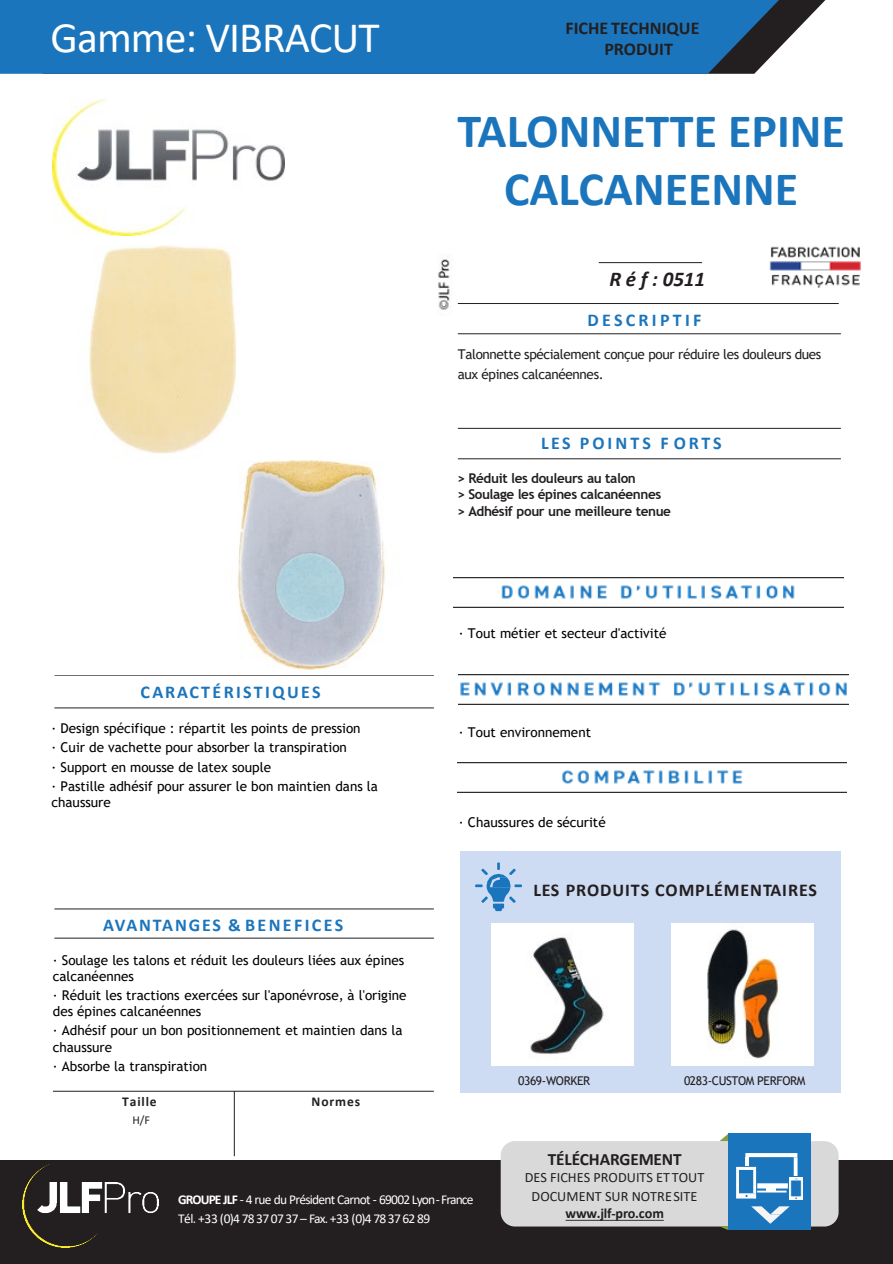
<style>
.page{position:relative;width:893px;height:1264px;background:#fff}
.page>*{position:absolute;margin:0;border:0;box-sizing:border-box;transform-origin:0 0}
.t1{font:700 48px/57.6px "Calibri";color:#1b75bc;text-align:center}
.t2{font:43.5px "Calibri";letter-spacing:-.02em;color:#fff}
.t3{font:italic 700 21px "Calibri";color:#231f20}
.t4{font:700 18px "Calibri";letter-spacing:.05em;color:#231f20}
.t5{font:700 18px/21.6px "Calibri";color:#231f20}
.t6{font:700 18px "Calibri";letter-spacing:.105em;color:#1b75bc}
.t7{font:700 18px "Calibri";letter-spacing:.13em;color:#1b75bc}
.t8{font:700 18px "Calibri";letter-spacing:.16em;color:#1b75bc}
.t9{font:700 18px "Calibri";letter-spacing:.18em;color:#1b75bc}
.t10{font:700 17.25px "Calibri";letter-spacing:-.01em;color:#231f20}
.t11{font:14.25px "Calibri";letter-spacing:.005em;color:#231f20}
.t12{font:700 14.25px "Calibri";letter-spacing:-.01em;color:#231f20}
.t13{font:13.5px/19.2px "Trebuchet MS";color:#000}
.t14{font:13.5px "Calibri";letter-spacing:-.055em;color:#fff}
.t15{font:700 13.5px/16.2px "Trebuchet MS";letter-spacing:-.03em;color:#231f20}
.t16{font:13.5px/19.8px "Trebuchet MS";letter-spacing:-.025em;color:#231f20}
.t17{font:700 13.5px "Calibri";letter-spacing:.065em;color:#231f20}
.t18{font:12px "Trebuchet MS";letter-spacing:-.03em;color:#231f20}
.t19{font:12px "Calibri";color:#231f20}
.s1{font-weight:700}
</style>
<div class="page">
<div style="left:0;top:1159px;width:892px;height:104px;background:#231f20"></div>
<div style="left:500px;top:1140px;width:338px;height:86px;background:#d9d9d9;border-radius:14px"></div>
<hr style="left:598px;top:262px;width:104px;height:1px;background:#231f20">
<hr style="left:458px;top:428px;width:382px;height:1px;background:#231f20">
<hr style="left:458px;top:303px;width:380px;height:1px;background:#231f20">
<hr style="left:458px;top:458px;width:382px;height:1px;background:#231f20">
<hr style="left:458px;top:333px;width:382px;height:1px;background:#231f20">
<hr style="left:54px;top:674px;width:380px;height:1px;background:#231f20">
<hr style="left:54px;top:908px;width:380px;height:1px;background:#231f20">
<hr style="left:54px;top:707px;width:380px;height:1px;background:#231f20">
<hr style="left:54px;top:937px;width:380px;height:1px;background:#231f20">
<div style="left:459px;top:851px;width:381px;height:241px;background:#cddbf3"></div>
<svg style="left:778px;top:0;width:47px;height:49px"></svg>
<div style="left:0;top:0;width:778px;height:74px;background:#1b75bc"></div>
<hr style="left:53px;top:1090px;width:381px;height:1px;background:#231f20">
<hr style="left:234px;top:1090px;width:1px;height:65px;background:#231f20">
<svg style="left:475px;top:862px;width:47px;height:48px"></svg>
<svg style="left:565px;top:1219px;width:98px;height:1px"></svg>
<svg style="left:719px;top:1226px;width:9px;height:3px"></svg>
<svg style="left:721px;top:1134px;width:7px;height:6px"></svg>
<div style="left:728px;top:1133px;width:82px;height:96px;background:#1b75bc"></div>
<svg style="left:751px;top:1206px;width:38px;height:17px"></svg>
<hr style="left:757px;top:1190px;width:29px;height:2px;background:#fff">
<svg style="left:766px;top:1188px;width:9px;height:2px"></svg>
<svg style="left:757px;top:1183px;width:30px;height:5px"></svg>
<svg style="left:793px;top:1156px;width:4px;height:19px"></svg>
<svg style="left:745px;top:1153px;width:52px;height:3px"></svg>
<svg style="left:736px;top:1156px;width:20px;height:42px"></svg>
<hr style="left:753px;top:1169px;width:3px;height:23px;background:#fff">
<img style="left:789px;top:1177px;width:13px;height:21px">
<img style="left:23px;top:1164px;width:135px;height:83px">
<img style="left:457px;top:762px;width:389px;height:30px">
<img style="left:454px;top:577px;width:389px;height:30px">
<img style="left:459px;top:674px;width:389px;height:30px">
<img style="left:53px;top:98px;width:232px;height:137px">
<img style="left:769px;top:246px;width:92px;height:42px">
<img style="left:671px;top:923px;width:142px;height:142px">
<img style="left:491px;top:923px;width:142px;height:142px">
<img style="left:89px;top:245px;width:364px;height:426px">
<h2 class="t2" style="left:50px;top:8px;width:331px">Gamme: VIBRACUT</h2>
<p class="t7" style="left:141px;top:678px;width:182px">CARACTÉRISTIQUES</p>
<p class="t13" style="left:52px;top:718px;width:328px">· Design spécifique : répartit les points de pression<br>· Cuir de vachette pour absorber la transpiration<br>· Support en mousse de latex souple<br>· Pastille adhésif pour assurer le bon maintien dans la</p>
<p class="t13" style="left:52px;top:792px;width:61px">chaussure</p>
<p class="t6" style="left:103px;top:911px;width:242px">AVANTANGES &amp; BENEFICES</p>
<p class="t13" style="left:53px;top:951px;width:353px;line-height:16.2px">· Soulage les talons et réduit les douleurs liées aux épines calcanéennes</p>
<p class="t13" style="left:53px;top:986px;width:355px;line-height:16.2px">· Réduit les tractions exercées sur l'aponévrose, à l'origine des épines calcanéennes</p>
<p class="t13" style="left:53px;top:1022px;width:351px;line-height:16.2px">· Adhésif pour un bon positionnement et maintien dans la chaussure</p>
<p class="t13" style="left:53px;top:1056px;width:156px">· Absorbe la transpiration</p>
<p class="t17" style="left:122px;top:1091px;width:36px">Taille</p>
<p class="t19" style="left:132px;top:1111px;width:19px">H/F</p>
<p class="t17" style="left:311px;top:1091px;width:50px">Normes</p>
<p class="t5" style="left:604px;top:17px;width:97px;text-indent:-39px">FICHE TECHNIQUE<br>PRODUIT</p>
<p class="t1" style="left:457px;top:102px;width:389px">TALONNETTE EPINE<br>CALCANEENNE</p>
<p class="t3" style="left:609px;top:264px;width:97px">R é f : 0511</p>
<p class="t9" style="left:587px;top:307px;width:115px">DESCRIPTIF</p>
<p class="t16" style="left:458px;top:344px;width:365px">Talonnette spécialement conçue pour réduire les douleurs dues aux épines calcanéennes.</p>
<p class="t8" style="left:541px;top:430px;width:182px">LES POINTS F ORTS</p>
<p class="t15" style="left:457px;top:470px;width:215px">&gt; Réduit les douleurs au talon<br>&gt; Soulage les épines calcanéennes &gt; Adhésif pour une meilleure tenue</p>
<p class="t13" style="left:459px;top:623px;width:209px">· Tout métier et secteur d'activité</p>
<p class="t13" style="left:459px;top:722px;width:134px">· Tout environnement</p>
<p class="t13" style="left:459px;top:812px;width:148px">· Chaussures de sécurité</p>
<p class="t4" style="left:533px;top:877px;width:285px">LES PRODUITS COMPLÉMENTAIRES</p>
<p class="t18" style="left:518px;top:1073px;width:73px">0369-WORKER</p>
<p class="t18" style="left:684px;top:1073px;width:123px">0283-CUSTOM PERFORM</p>
<p class="t14" style="left:178px;top:1190px;width:297px"><span class="s1">GROUPE JLF</span> - 4 rue du Président Carnot - 69002 Lyon-France</p>
<p class="t14" style="left:178px;top:1208px;width:253px">Tél. +33 (0)4783707 37– Fax.+33 (0)4783762 89</p>
<p class="t10" style="left:547px;top:1146px;width:135px">TÉLÉCHARGEMENT</p>
<p class="t11" style="left:524px;top:1167px;width:181px">DES FICHES PRODUITS ETTOUT</p>
<p class="t11" style="left:531px;top:1186px;width:167px">DOCUMENT SUR NOTRESITE</p>
<p class="t12" style="left:565px;top:1203px;width:100px">www.jlf-pro.com</p>
</div>
